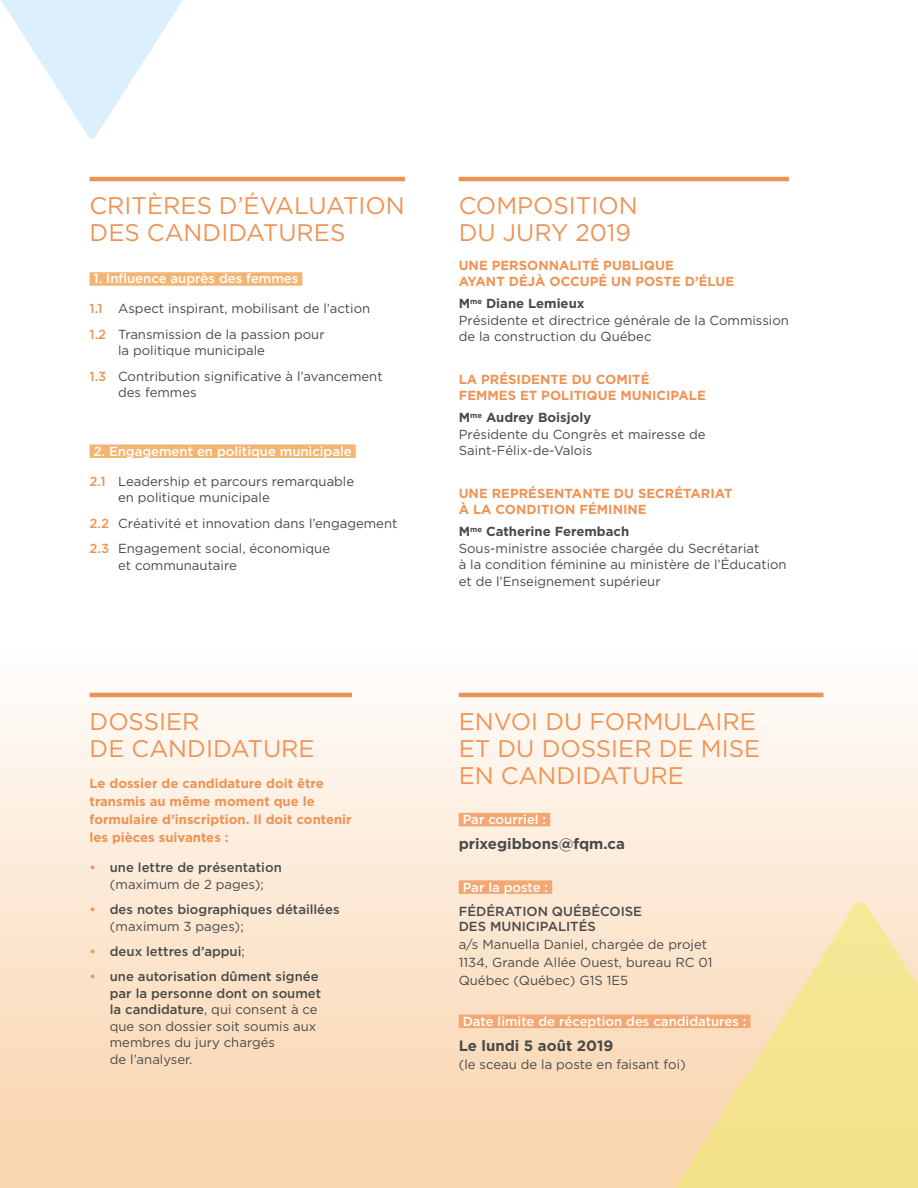
<style>
.page{position:relative;width:918px;height:1188px;background:#fff}
.page>*{position:absolute;margin:0;border:0;box-sizing:border-box;transform-origin:0 0}
.t1{font:24px/27px "Gotham";color:#ef9354}
.t2{font:700 15px "Gotham";color:#4a4a49}
.t3{font:13.2px/16.5px "Gotham";color:#4a4a49}
.t4{font:700 13.2px/18px "Gotham";color:#ef9354}
.t5{font:500 13.2px/16.5px "Gotham";color:#4a4a49}
.t6{font:500 13.2px "Gotham";color:#fff}
.s1{font-weight:500;color:#ef9354}
.s2{color:#ef9354}
.s3{font-weight:400}
.s4{font-weight:500}
.s5{font-weight:700}
</style>
<div class="page">
<div style="left:0;top:648px;width:918px;height:540px;background:linear-gradient(to bottom,#fefdfc,#f9d2aa)"></div>
<svg style="left:607px;top:896px;width:311px;height:292px;background:#f7e1ab"></svg>
<svg style="left:1px;top:0;width:182px;height:139px"></svg>
<hr style="left:90px;top:177px;width:315px;height:4px;background:#ef9354">
<div style="left:90px;top:272px;width:212px;height:14px;background:#f5b572"></div>
<div style="left:90px;top:444px;width:266px;height:14px;background:#f5b572"></div>
<hr style="left:459px;top:693px;width:365px;height:4px;background:#ef9354">
<div style="left:459px;top:813px;width:91px;height:13px;background:#f3a772"></div>
<div style="left:459px;top:880px;width:93px;height:14px;background:#f3a772"></div>
<div style="left:459px;top:1015px;width:292px;height:13px;background:#f3a772"></div>
<hr style="left:90px;top:693px;width:262px;height:4px;background:#ef9354">
<hr style="left:459px;top:177px;width:330px;height:4px;background:#ef9354">
<h1 class="t1" style="left:90px;top:191px;width:317px">CRITÈRES D’ÉVALUATION<br>DES CANDIDATURES</h1>
<p class="t6" style="left:94px;top:271px;width:206px">1. Influence auprès des femmes</p>
<p class="t3" style="left:90px;top:296px;width:282px;line-height:25.3px"><span class="s1">1.1</span> Aspect inspirant, mobilisant de l’action<br><span class="s1">1.2</span> Transmission de la passion pour</p>
<p class="t3" style="left:90px;top:338px;width:295px;line-height:25.3px;text-indent:28px">la politique municipale<br><span class="s1">1.3</span> Contribution significative à l’avancement</p>
<p class="t3" style="left:118px;top:384px;width:80px">des femmes</p>
<p class="t6" style="left:94px;top:444px;width:260px">2. Engagement en politique municipale</p>
<p class="t3" style="left:118px;top:473px;width:238px;text-indent:-28px"><span class="s1">2.1</span> Leadership et parcours remarquable en politique municipale</p>
<p class="t3" style="left:90px;top:510px;width:309px;line-height:25.3px"><span class="s1">2.2</span> Créativité et innovation dans l’engagement<br><span class="s1">2.3</span> Engagement social, économique</p>
<p class="t3" style="left:118px;top:556px;width:120px">et communautaire</p>
<h1 class="t1" style="left:90px;top:707px;width:227px">DOSSIER<br>DE CANDIDATURE</h1>
<p class="t4" style="left:90px;top:774px;width:264px">Le dossier de candidature doit être transmis au même moment que le formulaire d’inscription. Il doit contenir les pièces suivantes :</p>
<p class="t5" style="left:90px;top:859px;width:194px;text-align:center"><span class="s2">•</span> une lettre de présentation <span class="s3">(maximum de 2 pages);</span></p>
<p class="t5" style="left:110px;top:901px;width:231px;text-indent:-20px"><span class="s2">•</span> des notes biographiques détaillées <span class="s3">(maximum 3 pages);</span></p>
<p class="t5" style="left:90px;top:943px;width:157px"><span class="s2">•</span> deux lettres d’appui<span class="s3">;</span></p>
<p class="t3" style="left:110px;top:968px;width:213px;text-indent:-20px"><span class="s1">•</span> <span class="s4">une autorisation dûment signée par la personne dont on soumet la candidature</span>, qui consent à ce que son dossier soit soumis aux membres du jury chargés<br>de l’analyser.</p>
<h1 class="t1" style="left:459px;top:191px;width:181px">COMPOSITION<br>DU JURY 2019</h1>
<p class="t4" style="left:459px;top:257px;width:277px;line-height:15.8px">UNE PERSONNALITÉ PUBLIQUE<br>AYANT DÉJÀ OCCUPÉ UN POSTE D’ÉLUE</p>
<p class="t3" style="left:459px;top:295px;width:332px"><span class="s5">M</span><sup>me</sup> <span class="s5">Diane Lemieux<br></span>Présidente et directrice générale de la Commission de la construction du Québec</p>
<p class="t4" style="left:459px;top:371px;width:249px;line-height:15.8px">LA PRÉSIDENTE DU COMITÉ<br>FEMMES ET POLITIQUE MUNICIPALE</p>
<p class="t3" style="left:459px;top:409px;width:248px"><span class="s5">M</span><sup>me</sup> <span class="s5">Audrey Boisjoly<br></span>Présidente du Congrès et mairesse de<br>Saint-Félix-de-Valois</p>
<p class="t4" style="left:459px;top:485px;width:275px;line-height:15.8px">UNE REPRÉSENTANTE DU SECRÉTARIAT<br>À LA CONDITION FÉMININE</p>
<p class="t3" style="left:459px;top:523px;width:329px"><span class="s5">M</span><sup>me</sup> <span class="s5">Catherine Ferembach<br></span>Sous-ministre associée chargée du Secrétariat<br>à la condition féminine au ministère de l’Éducation et de l’Enseignement supérieur</p>
<h1 class="t1" style="left:459px;top:707px;width:303px">ENVOI DU FORMULAIRE<br>ET DU DOSSIER DE MISE<br>EN CANDIDATURE</h1>
<p class="t6" style="left:463px;top:812px;width:85px">Par courriel :</p>
<p class="t2" style="left:459px;top:835px;width:168px">prixegibbons@fqm.ca</p>
<p class="t6" style="left:463px;top:879px;width:87px">Par la poste :</p>
<p class="t5" style="left:459px;top:904px;width:185px;line-height:15px">FÉDÉRATION QUÉBÉCOISE<br>DES MUNICIPALITÉS</p>
<p class="t3" style="left:459px;top:935px;width:255px;line-height:18px">a/s Manuella Daniel, chargée de projet<br>1134, Grande Allée Ouest, bureau RC 01<br>Québec (Québec) G1S 1E5</p>
<p class="t6" style="left:463px;top:1014px;width:285px">Date limite de réception des candidatures :</p>
<p class="t2" style="left:459px;top:1037px;width:156px">Le lundi 5 août 2019</p>
<p class="t3" style="left:459px;top:1055px;width:229px">(le sceau de la poste en faisant foi)</p>
</div>
